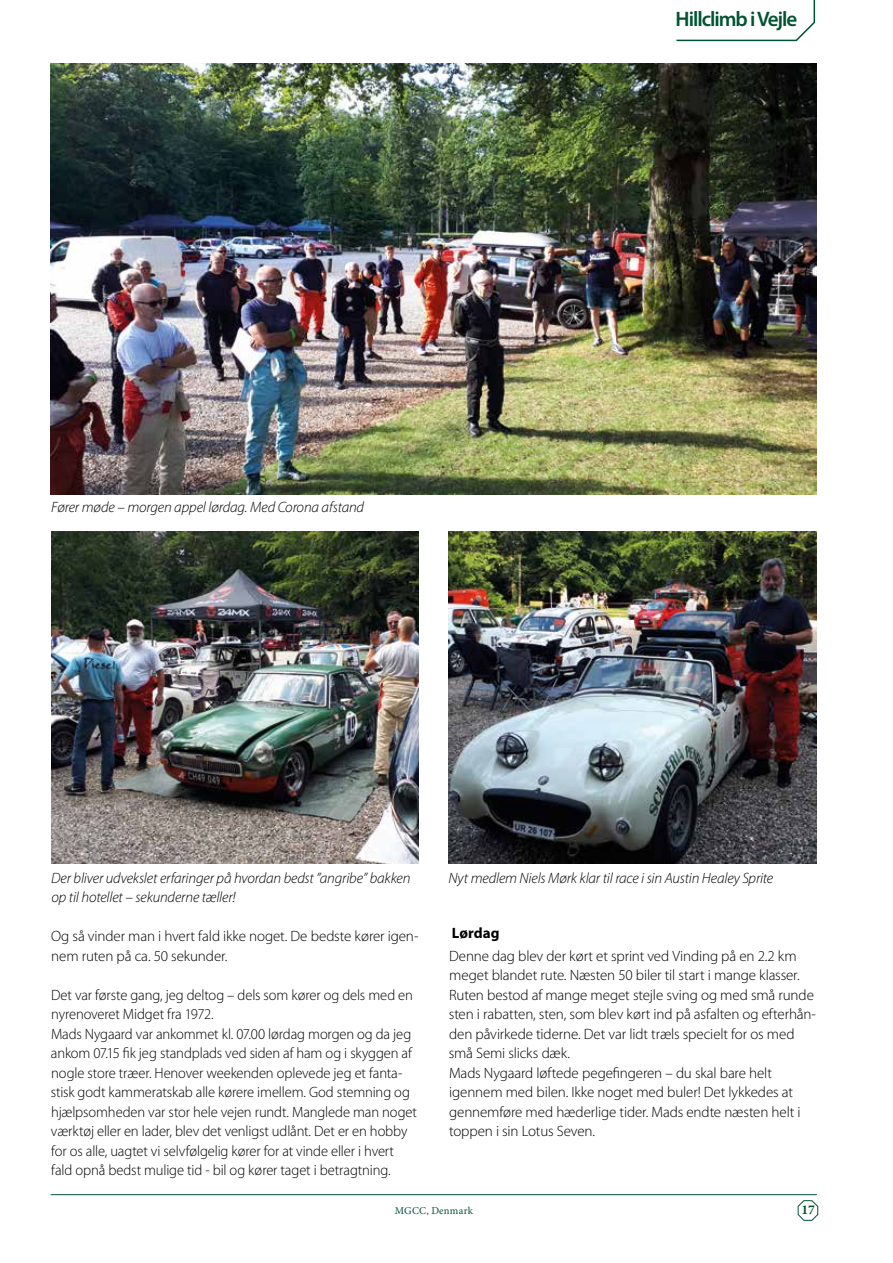
<style>
.page{position:relative;width:893px;height:1263px;background:#fff}
.page>*{position:absolute;margin:0;border:0;box-sizing:border-box;transform-origin:0 0}
.t1{font:600 21px "Myriad Pro";letter-spacing:-.05em;color:#005332}
.t2{font:300 15px/19.5px "Myriad Pro";letter-spacing:-.01em;color:#000}
.t3{font:italic 300 15px/19.5px "Myriad Pro";letter-spacing:-.01em;color:#000}
.t4{font:700 15px "Myriad Pro";color:#000}
.t5{font:700 13.5px "Minion 3";color:#005332}
.t6{font:10.5px "Minion Pro";letter-spacing:.015em;color:#005332}
</style>
<div class="page">
<svg style="left:797px;top:1200px;width:21px;height:21px"></svg>
<hr style="left:51px;top:1194px;width:766px;height:1px;background:#005332">
<svg style="left:676px;top:0;width:140px;height:42px"></svg>
<img style="left:51px;top:64px;width:765px;height:431px">
<img style="left:51px;top:532px;width:368px;height:331px">
<img style="left:448px;top:532px;width:368px;height:331px">
<p class="t3" style="left:51px;top:498px;width:314px">Fører møde – morgen appel lørdag. Med Corona afstand</p>
<h1 class="t1" style="left:676px;top:8px;width:123px">Hillclimb i Vejle</h1>
<p class="t3" style="left:51px;top:868px;width:361px">Der bliver udvekslet erfaringer på hvordan bedst ”angribe” bakken op til hotellet – sekunderne tæller!</p>
<p class="t3" style="left:448px;top:868px;width:326px">Nyt medlem Niels Mørk klar til race i sin Austin Healey Sprite</p>
<p class="t2" style="left:51px;top:927px;width:369px">Og så vinder man i hvert fald ikke noget. De bedste kører igen&shy;nem ruten på ca. 50 sekunder.</p>
<p class="t2" style="left:51px;top:985px;width:368px">Det var første gang, jeg deltog – dels som kører og dels med en nyrenoveret Midget fra 1972.<br>Mads Nygaard var ankommet kl. 07.00 lørdag morgen og da jeg ankom 07.15 fik jeg standplads ved siden af ham og i skyggen af nogle store træer. Henover weekenden oplevede jeg et fanta&shy;stisk godt kammeratskab alle kørere imellem. God stemning og hjælpsomheden var stor hele vejen rundt. Manglede man noget værktøj eller en lader, blev det venligst udlånt. Det er en hobby for os alle, uagtet vi selvfølgelig kører for at vinde eller i hvert fald opnå bedst mulige tid - bil og kører taget i betragtning.</p>
<p class="t4" style="left:452px;top:925px;width:49px">Lørdag</p>
<p class="t2" style="left:449px;top:946px;width:369px">Denne dag blev der kørt et sprint ved Vinding på en 2.2 km meget blandet rute. Næsten 50 biler til start i mange klasser.<br>Ruten bestod af mange meget stejle sving og med små runde sten i rabatten, sten, som blev kørt ind på asfalten og efterhån&shy;den påvirkede tiderne. Det var lidt træls specielt for os med små Semi slicks dæk.<br>Mads Nygaard løftede pegefingeren – du skal bare helt igennem med bilen. Ikke noget med buler! Det lykkedes at gennemføre med hæderlige tider. Mads endte næsten helt i toppen i sin Lotus Seven.</p>
<p class="t6" style="left:395px;top:1205px;width:80px">MGCC, Denmark</p>
<p class="t5" style="left:802px;top:1200px;width:15px">17</p>
</div>
